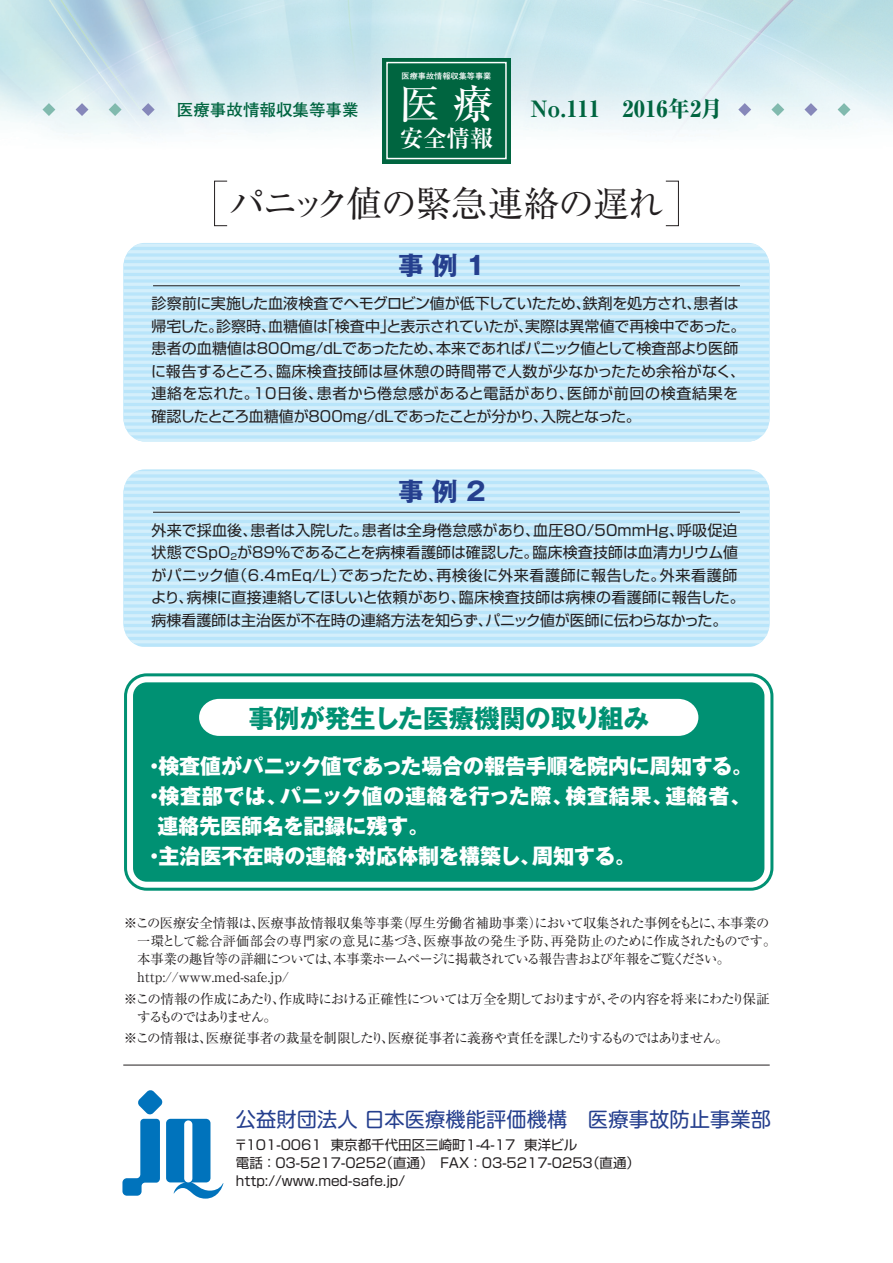
<style>
.page{position:relative;width:893px;height:1263px;background:#fff}
.page>*{position:absolute;margin:0;border:0;box-sizing:border-box;transform-origin:0 0}
.t1{font:40.35px "Ryumin Pro Medium 90 msp RKSJ H";color:#fff}
.t2{font:36px "Ryumin Pro Regular 90 msp RKSJ H";letter-spacing:-.035em;color:#231f20}
.t3{font:25.5px "Gothic MB101 Pro Bold 90 msp RKSJ H";color:#009173}
.t4{font:25.5px "Gothic MB101 Pro Bold 90 msp RKSJ H";color:#253f8e}
.t5{font:23.4px "Ryumin Pro Bold 90 msp RKSJ H";color:#fff}
.t6{font:22.5px "Ryumin Pro Heavy 90 msp RKSJ H";color:#006540}
.t7{font:21px "Gothic MB101 Pro Heavy 90 msp RKSJ H";color:#fff}
.t8{font:21px "Gothic MB101 Pro Heavy 90 msp RKSJ H";letter-spacing:.03em;color:#fff}
.t9{font:20.25px "Shin M Go Pro Regular 90 msp RKSJ H";letter-spacing:.005em;color:#253f8e}
.t10{font:16.5px "Futo Go B101 Pro Bold 90 msp RKSJ H";color:#006540}
.t11{font:15px/22.5px "Shin Go Pro Regular 90 msp RKSJ H";color:#231f20}
.t12{font:13.5px/18px "Shin Go Pro Regular 90 msp RKSJ H";color:#231f20}
.t13{font:13.5px "Ryumin Pro Regular 90 msp RKSJ H";color:#231f20}
.t14{font:13.5px/18px "Ryumin Pro Regular 90 msp RKSJ H";letter-spacing:-.085em;color:#231f20}
.t15{font:13.5px "Ryumin Pro Regular 90 msp RKSJ H";letter-spacing:-.02em;color:#231f20}
.t16{font:13.5px "Ryumin Pro Regular 90 msp RKSJ H";letter-spacing:-.065em;color:#231f20}
.t17{font:13.5px "Ryumin Pro Regular 90 msp RKSJ H";letter-spacing:-.07em;color:#231f20}
.t18{font:8.1px "Futo Go B101 Pro Bold 90 msp RKSJ H";color:#fff}
</style>
<div class="page">
<img style="left:0;top:0;width:893px;height:1185px">
<svg style="left:109px;top:103px;width:13px;height:13px"></svg>
<svg style="left:42px;top:103px;width:13px;height:13px"></svg>
<svg style="left:142px;top:103px;width:13px;height:13px"></svg>
<svg style="left:76px;top:103px;width:12px;height:13px"></svg>
<svg style="left:771px;top:103px;width:13px;height:13px"></svg>
<svg style="left:804px;top:103px;width:13px;height:13px"></svg>
<svg style="left:738px;top:103px;width:13px;height:13px"></svg>
<svg style="left:837px;top:103px;width:13px;height:13px"></svg>
<div style="left:382px;top:58px;width:129px;height:105px;background:#006540"></div>
<div style="left:386px;top:62px;width:121px;height:97px;border:1px solid #fff"></div>
<hr style="left:123px;top:1065px;width:647px;height:1px;background:#231f20">
<div style="left:214px;top:181px;width:13px;height:45px;border:1px solid #231f20"></div>
<div style="left:665px;top:181px;width:14px;height:45px;border:1px solid #231f20"></div>
<svg style="left:123px;top:243px;width:647px;height:199px;background:#c6e9fa"></svg>
<hr style="left:153px;top:285px;width:587px;height:1px;background:#231f20">
<svg style="left:123px;top:469px;width:647px;height:178px;background:#c6e9fa"></svg>
<hr style="left:153px;top:512px;width:587px;height:1px;background:#231f20">
<div style="left:135px;top:684px;width:628px;height:196px;background:#009173;border-radius:12px"></div>
<div style="left:133px;top:682px;width:631px;height:200px;border:3px solid #009173;border-radius:12px"></div>
<div style="left:124px;top:673px;width:649px;height:218px;border:3px solid #009173;border-radius:21px"></div>
<div style="left:199px;top:699px;width:499px;height:37px;background:#fff"></div>
<svg style="left:122px;top:1090px;width:101px;height:109px"></svg>
<p class="t10" style="left:177px;top:103px;width:183px">医療事故情報収集等事業</p>
<p class="t18" style="left:402px;top:73px;width:91px">医療事故情報収集等事業</p>
<h1 class="t1" style="left:399px;top:89px;width:96px">医 療</h1>
<h3 class="t5" style="left:400px;top:129px;width:95px">安全情報</h3>
<h3 class="t6" style="left:530px;top:100px;width:193px">No.111　2016年2月</h3>
<h2 class="t2" style="left:229px;top:190px;width:436px">パニック値の緊急連絡の遅れ</h2>
<h3 class="t4" style="left:398px;top:256px;width:89px">事 例 1</h3>
<p class="t11" style="left:151px;top:294px;width:596px">診察前に実施した血液検査でヘモグロビン値が低下していたため、鉄剤を処方され、患者は帰宅した。診察時、血糖値は「検査中」と表示されていたが、実際は異常値で再検中であった。患者の血糖値は800mg/dLであったため、本来であればパニック値として検査部より医師に報告するところ、臨床検査技師は昼休憩の時間帯で人数が少なかったため余裕がなく、連絡を忘れた。10日後、患者から倦怠感があると電話があり、医師が前回の検査結果を確認したところ血糖値が800mg/dLであったことが分かり、入院となった。</p>
<h3 class="t4" style="left:398px;top:482px;width:89px">事 例 2</h3>
<p class="t11" style="left:151px;top:521px;width:595px">外来で採血後、患者は入院した。患者は全身倦怠感があり、血圧80/50mmHg、呼吸促迫状態でSpO<sub>2</sub>が89％であることを病棟看護師は確認した。臨床検査技師は血清カリウム値がパニック値（6.4ｍEq/L）であったため、再検後に外来看護師に報告した。外来看護師より、病棟に直接連絡してほしいと依頼があり、臨床検査技師は病棟の看護師に報告した。病棟看護師は主治医が不在時の連絡方法を知らず、パニック値が医師に伝わらなかった。</p>
<h3 class="t3" style="left:248px;top:709px;width:402px">事例が発生した医療機関の取り組み</h3>
<h3 class="t7" style="left:144px;top:758px;width:610px">・検査値がパニック値であった場合の報告手順を院内に周知する。</h3>
<h3 class="t8" style="left:144px;top:788px;width:609px">・検査部では、パニック値の連絡を行った際、検査結果、連絡者、</h3>
<h3 class="t7" style="left:158px;top:818px;width:273px">連絡先医師名を記録に残す。</h3>
<h3 class="t7" style="left:144px;top:848px;width:494px">・主治医不在時の連絡・対応体制を構築し、周知する。</h3>
<p class="t13" style="left:124px;top:918px;width:647px">※この医療安全情報は、医療事故情報収集等事業（厚生労働省補助事業）において収集された事例をもとに、本事業の</p>
<p class="t15" style="left:137px;top:936px;width:640px">一環として総合評価部会の専門家の意見に基づき、医療事故の発生予防、再発防止のために作成されたものです。</p>
<p class="t17" style="left:137px;top:954px;width:594px">本事業の趣旨等の詳細については、本事業ホームページに掲載されている報告書および年報をご覧ください。</p>
<p class="t13" style="left:124px;top:972px;width:167px">　http://www.med-safe.jp/</p>
<p class="t14" style="left:137px;top:992px;width:634px;text-indent:-13px">※この情報の作成にあたり、作成時における正確性については万全を期しておりますが、その内容を将来にわたり保証するものではありません。</p>
<p class="t16" style="left:124px;top:1033px;width:606px">※この情報は、医療従事者の裁量を制限したり、医療従事者に義務や責任を課したりするものではありません。</p>
<h3 class="t9" style="left:236px;top:1112px;width:537px">公益財団法人 日本医療機能評価機構　医療事故防止事業部</h3>
<p class="t12" style="left:234px;top:1138px;width:408px">〒101-0061 東京都千代田区三崎町1-4-17 東洋ビル<br>電話 ：03-5217-0252（直通）　ＦＡＸ ：03-5217-0253（直通）http://www.med-safe.jp/</p>
</div>
